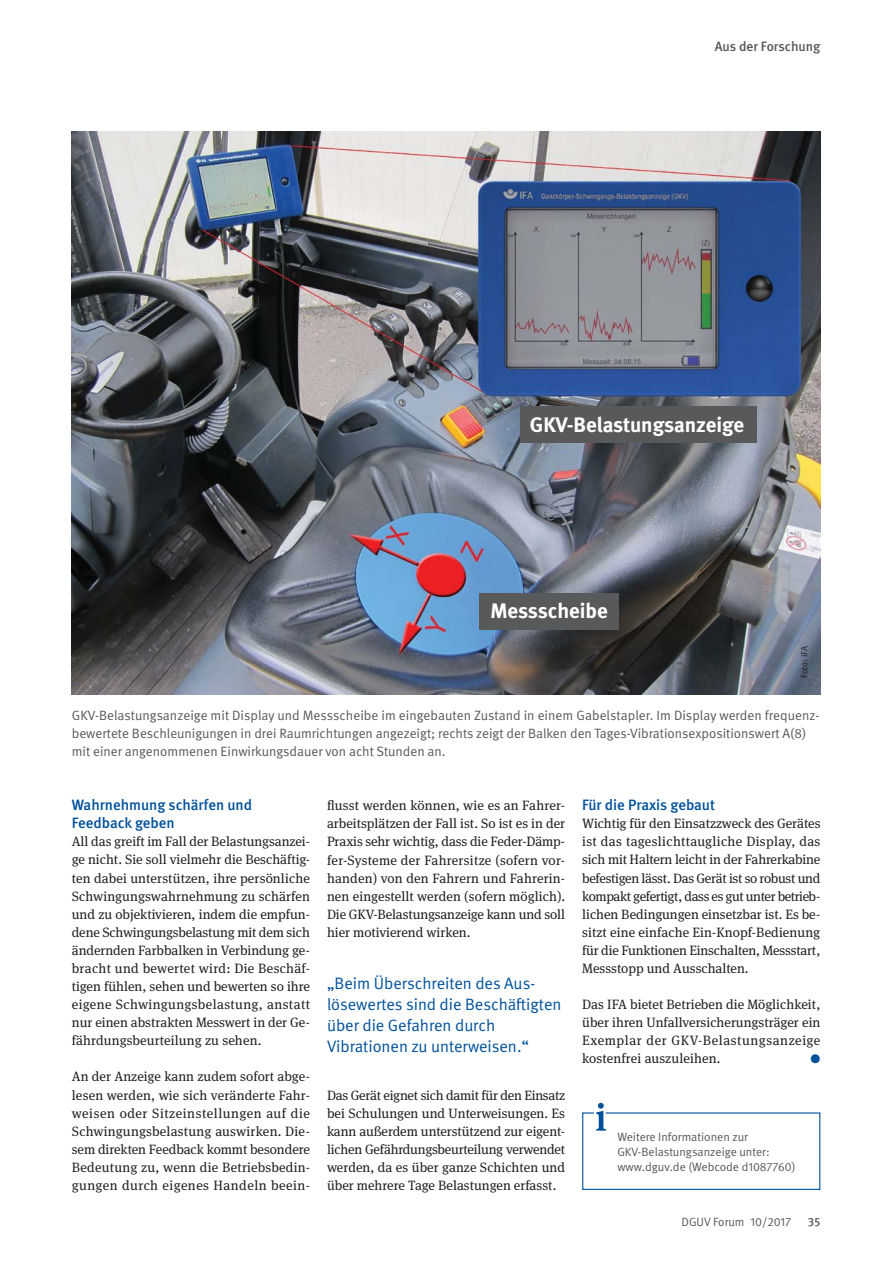
<style>
.page{position:relative;width:892px;height:1264px;background:#fff}
.page>*{position:absolute;margin:0;border:0;box-sizing:border-box;transform-origin:0 0}
.t1{font:700 21px "DGUV Meta";color:#fff}
.t2{font:16.5px/21px "DGUV Meta";color:#00519c}
.t3{font:500 15px/18px "DGUV Meta";color:#00519c}
.t4{font:13.5px/18.1px "DGUV Meta Serif";color:#231f20;text-align:justify}
.t5{font:13.5px/18.1px "DGUV Meta";color:#58595b}
.t6{font:500 13.5px "DGUV Meta";color:#58595b}
.t7{font:12px/15px "DGUV Meta";color:#58595b}
.t8{font:500 12px "DGUV Meta";color:#58595b}
.t9{font:700 12px "DGUV Meta";color:#00519c}
.t10{font:9px "DGUV Meta";color:#231f20}
</style>
<div class="page">
<img style="left:72px;top:131px;width:748px;height:563px">
<svg style="left:592px;top:1103px;width:17px;height:28px"></svg>
<div style="left:595px;top:1100px;width:11px;height:10px;border:2px solid #fff;border-radius:50%"></div>
<div style="left:520px;top:406px;width:236px;height:37px;background:#58595b"></div>
<div style="left:479px;top:593px;width:140px;height:36px;background:#58595b"></div>
<p class="t6" style="left:715px;top:41px;width:107px">Aus der Forschung</p>
<h1 class="t1" style="left:530px;top:417px;width:216px">GKV-Belastungsanzeige</h1>
<h1 class="t1" style="left:490px;top:603px;width:119px">Messscheibe</h1>
<p class="t10" style="left:801px;top:678px;width:34px;rotate:-90deg">Foto: IFA</p>
<p class="t5" style="left:72px;top:707px;width:749px">GKV-Belastungsanzeige mit Display und Messscheibe im eingebauten Zustand in einem Gabelstapler. Im Display werden frequenz&shy;bewertete Beschleunigungen in drei Raumrichtungen angezeigt; rechts zeigt der Balken den Tages-Vibrationsexpositionswert A(8) mit einer angenommenen Einwirkungsdauer von acht Stunden an.</p>
<p class="t3" style="left:72px;top:797px;width:182px">Wahrnehmung schärfen und<br>Feedback geben</p>
<p class="t4" style="left:72px;top:833px;width:240px">All das greift im Fall der Belastungsanzei&shy;ge nicht. Sie soll vielmehr die Beschäftig&shy;ten dabei unterstützen, ihre persönliche Schwingungswahrnehmung zu schärfen und zu objektivieren, indem die empfun&shy;dene Schwingungsbelastung mit dem sich ändernden Farbbalken in Verbindung ge&shy;bracht und bewertet wird: Die Beschäf&shy;tigen fühlen, sehen und bewerten so ihre eigene Schwingungsbelastung, anstatt nur einen abstrakten Messwert in der Ge&shy;fährdungsbeurteilung zu sehen.</p>
<p class="t4" style="left:72px;top:1068px;width:240px">An der Anzeige kann zudem sofort abge&shy;lesen werden, wie sich veränderte Fahr&shy;weisen oder Sitzeinstellungen auf die Schwingungsbelastung auswirken. Die&shy;sem direkten Feedback kommt besondere Bedeutung zu, wenn die Betriebsbedin&shy;gungen durch eigenes Handeln beein-</p>
<p class="t4" style="left:327px;top:797px;width:240px">flusst werden können, wie es an Fahrer&shy;arbeitsplätzen der Fall ist. So ist es in der Praxis sehr wichtig, dass die Feder-Dämp&shy;fer-Systeme der Fahrersitze (sofern vor&shy;handen) von den Fahrern und Fahrerin&shy;nen eingestellt werden (sofern möglich).<br>Die GKV-Belastungsanzeige kann und soll hier motivierend wirken.</p>
<p class="t2" style="left:327px;top:974px;width:236px">„Beim Überschreiten des Aus&shy;lösewertes sind die Beschäftigten über die Gefahren durch<br>Vibrationen zu unterweisen.“</p>
<p class="t4" style="left:327px;top:1086px;width:240px">Das Gerät eignet sich damit für den Einsatz bei Schulungen und Unterweisungen. Es kann außerdem unterstützend zur eigent&shy;lichen Gefährdungsbeurteilung verwendet werden, da es über ganze Schichten und über mehrere Tage Belastungen erfasst.</p>
<p class="t3" style="left:582px;top:797px;width:134px">Für die Praxis gebaut</p>
<p class="t4" style="left:582px;top:815px;width:240px">Wichtig für den Einsatzzweck des Gerätes ist das tageslichttaugliche Display, das sich mit Haltern leicht in der Fahrerkabine befestigen lässt. Das Gerät ist so robust und kompakt gefertigt, dass es gut unter betrieb&shy;lichen Bedingungen einsetzbar ist. Es be&shy;sitzt eine einfache Ein-Knopf-Bedienung für die Funktionen Einschalten, Messstart, Messstopp und Ausschalten.</p>
<p class="t4" style="left:582px;top:995px;width:240px">Das IFA bietet Betrieben die Möglichkeit, über ihren Unfallversicherungsträger ein Exemplar der GKV-Belastungsanzeige kostenfrei auszuleihen.</p>
<p class="t9" style="left:810px;top:1054px;width:11px">●</p>
<p class="t7" style="left:617px;top:1130px;width:180px">Weitere Informationen zur<br>GKV-Belastungsanzeige unter: www.dguv.de (Webcode d1087760)</p>
<p class="t7" style="left:681px;top:1215px;width:111px">DGUV Forum 10/2017</p>
<p class="t8" style="left:808px;top:1217px;width:14px">35</p>
</div>
